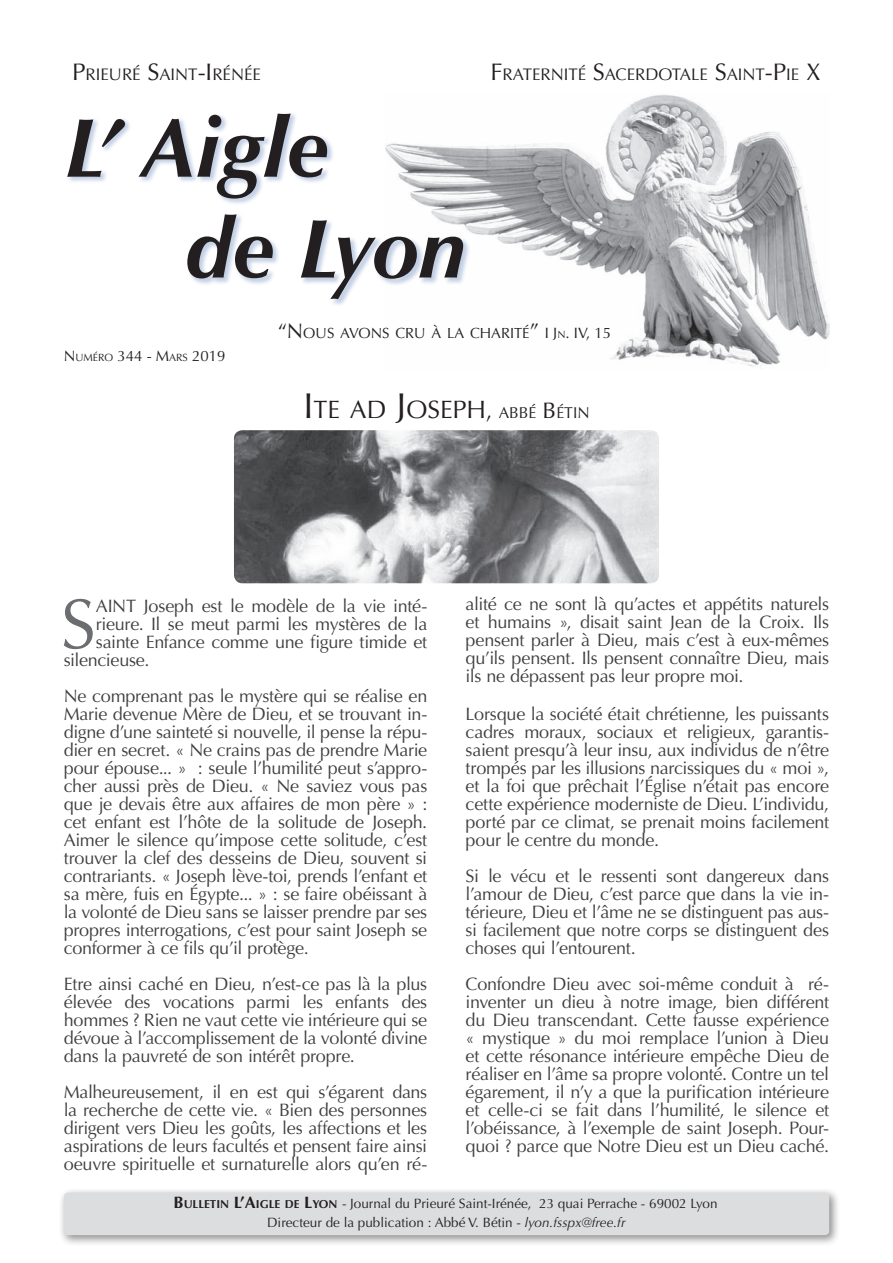
<style>
.page{position:relative;width:893px;height:1263px;background:#fff}
.page>*{position:absolute;margin:0;border:0;box-sizing:border-box;transform-origin:0 0}
.t1{font:italic 700 84px/100.8px "Optima";color:#231f20}
.corps_lettrine{font:70.5px "Optima";color:#6c6d70}
.titre_des_article{font:25.2px "Optima";color:#231f20}
.corps{font:18px/18px "Optima";letter-spacing:-.015em;color:#3e3e3f;text-align:justify}
.corps_lettrine-2{font:18px "Optima";letter-spacing:-.015em;color:#3e3e3f}
.t2{font:16.8px "Optima";color:#231f20}
.t3{font:15px "Optima";color:#231f20}
.t4{font:14.7px "Optima";color:#231f20}
.t5{font:13.5px/19.2px "Optima";color:#231f20;text-align:center}
.s1{font-size:24px}
.s2{font-size:10.5px}
.s3{font-size:21px}
.s4{font-size:15px}
.s5{font-size:36px}
.s6{font-size:22.5px}
.s7{font-size:15.75px}
.s8{font-weight:700;font-size:16.5px}
.s9{font-weight:700;font-size:11.55px}
.s10{font-style:italic}
</style>
<div class="page">
<img style="left:471px;top:94px;width:358px;height:273px">
<img style="left:234px;top:430px;width:425px;height:153px">
<div style="left:59px;top:1187px;width:781px;height:59px;background:#231f20;opacity:.5"></div>
<div style="left:64px;top:1192px;width:765px;height:43px;background:#dcdddf;border-radius:4px"></div>
<div style="left:66px;top:112px;width:405px;height:194px;background:#194b9b;opacity:.27"></div>
<p class="t2" style="left:72px;top:65px;width:190px"><span class="s1">P</span>RIEURÉ <span class="s1">S</span>AINT<span class="s1">-I</span> RÉN ÉE</p>
<p class="t2" style="left:490px;top:65px;width:332px"><span class="s1">F</span>RATERN ITÉ <span class="s1">S</span>ACERDOTALE <span class="s1">S</span>AINT<span class="s1">-P</span>IE <span class="s1">X</span></p>
<h1 class="t1" style="left:185px;top:98px;width:282px;text-indent:-122px">L’ Aigle<br>de Lyon</h1>
<p class="t3" style="left:64px;top:347px;width:163px">N<span class="s2">UMÉRO</span> 344 - M<span class="s2">ARS</span> 2019</p>
<p class="t4" style="left:278px;top:324px;width:335px"><span class="s3">“N</span>OUS AVONS CRU À LA CHARITÉ<span class="s3">”</span> <span class="s4">I J</span><span class="s2">N</span> <span class="s4">. IV, 15</span></p>
<p class="titre_des_article" style="left:303px;top:395px;width:285px"><span class="s5">I</span>TE AD <span class="s5">J</span>OSEPH<span class="s6">,</span> <span class="s7">ABBÉ</span> <span class="s6">B</span> <span class="s7">ÉTIN</span></p>
<p class="corps_lettrine" style="left:61px;top:583px;width:37px">S</p>
<p class="corps_lettrine-2" style="left:96px;top:595px;width:333px">AINT Joseph est le modèle de la vie inté-</p>
<p class="corps_lettrine-2" style="left:96px;top:613px;width:333px">rieure. Il se meut parmi les mystères de la</p>
<p class="corps_lettrine-2" style="left:96px;top:631px;width:333px">sainte Enfance comme une figure timide et</p>
<p class="corps_lettrine-2" style="left:64px;top:649px;width:87px">silencieuse.</p>
<p class="corps" style="left:64px;top:687px;width:365px">Ne comprenant pas le mystère qui se réalise en Marie devenue Mère de Dieu, et se trouvant in&shy;digne d’une sainteté si nouvelle, il pense la répu&shy;dier en secret. « Ne crains pas de prendre Marie pour épouse... » : seule l’humilité peut s’appro&shy;cher aussi près de Dieu. « Ne saviez vous pas que je devais être aux affaires de mon père » : cet enfant est l’hôte de la solitude de Joseph.<br>Aimer le silence qu’impose cette solitude, c’est trouver la clef des desseins de Dieu, souvent si contrariants. « Joseph lève-toi, prends l’enfant et sa mère, fuis en Égypte... » : se faire obéissant à la volonté de Dieu sans se laisser prendre par ses propres interrogations, c’est pour saint Joseph se conformer à ce fils qu’il protège.</p>
<p class="corps" style="left:64px;top:975px;width:365px">Etre ainsi caché en Dieu, n’est-ce pas là la plus élevée des vocations parmi les enfants des hommes ? Rien ne vaut cette vie intérieure qui se dévoue à l’accomplissement de la volonté divine dans la pauvreté de son intérêt propre.</p>
<p class="corps" style="left:64px;top:1083px;width:365px">Malheureusement, il en est qui s’égarent dans la recherche de cette vie. « Bien des personnes dirigent vers Dieu les goûts, les affections et les aspirations de leurs facultés et pensent faire ainsi oeuvre spirituelle et surnaturelle alors qu’en ré-</p>
<p class="corps" style="left:466px;top:595px;width:365px">alité ce ne sont là qu’actes et appétits naturels et humains », disait saint Jean de la Croix. Ils pensent parler à Dieu, mais c’est à eux-mêmes qu’ils pensent. Ils pensent connaître Dieu, mais ils ne dépassent pas leur propre moi.</p>
<p class="corps" style="left:466px;top:705px;width:365px">Lorsque la société était chrétienne, les puissants cadres moraux, sociaux et religieux, garantis&shy;saient presqu’à leur insu, aux individus de n’être trompés par les illusions narcissiques du « moi », et la foi que prêchait l’Église n’était pas encore cette expérience moderniste de Dieu. L’individu, porté par ce climat, se prenait moins facilement pour le centre du monde.</p>
<p class="corps" style="left:466px;top:867px;width:365px">Si le vécu et le ressenti sont dangereux dans l’amour de Dieu, c’est parce que dans la vie in&shy;térieure, Dieu et l’âme ne se distinguent pas aus&shy;si facilement que notre corps se distinguent des choses qui l’entourent.</p>
<p class="corps" style="left:466px;top:975px;width:365px">Confondre Dieu avec soi-même conduit à ré&shy;inventer un dieu à notre image, bien différent du Dieu transcendant. Cette fausse expérience « mystique » du moi remplace l’union à Dieu et cette résonance intérieure empêche Dieu de réaliser en l’âme sa propre volonté. Contre un tel égarement, il n’y a que la purification intérieure et celle-ci se fait dans l’humilité, le silence et l’obéissance, à l’exemple de saint Joseph. Pour&shy;quoi ? parce que Notre Dieu est un Dieu caché.</p>
<p class="t5" style="left:174px;top:1194px;width:545px"><span class="s8">B</span><span class="s9">ULLETIN</span> <span class="s8">L’A</span><span class="s9">IGLE DE</span> <span class="s8">L</span><span class="s9">YON</span> - Journal du Prieuré Saint-Irénée, 23 quai Perrache - 69002 Lyon<br>Directeur de la publication : Abbé V. Bétin - <span class="s10">lyon.fsspx@free.fr</span></p>
</div>
